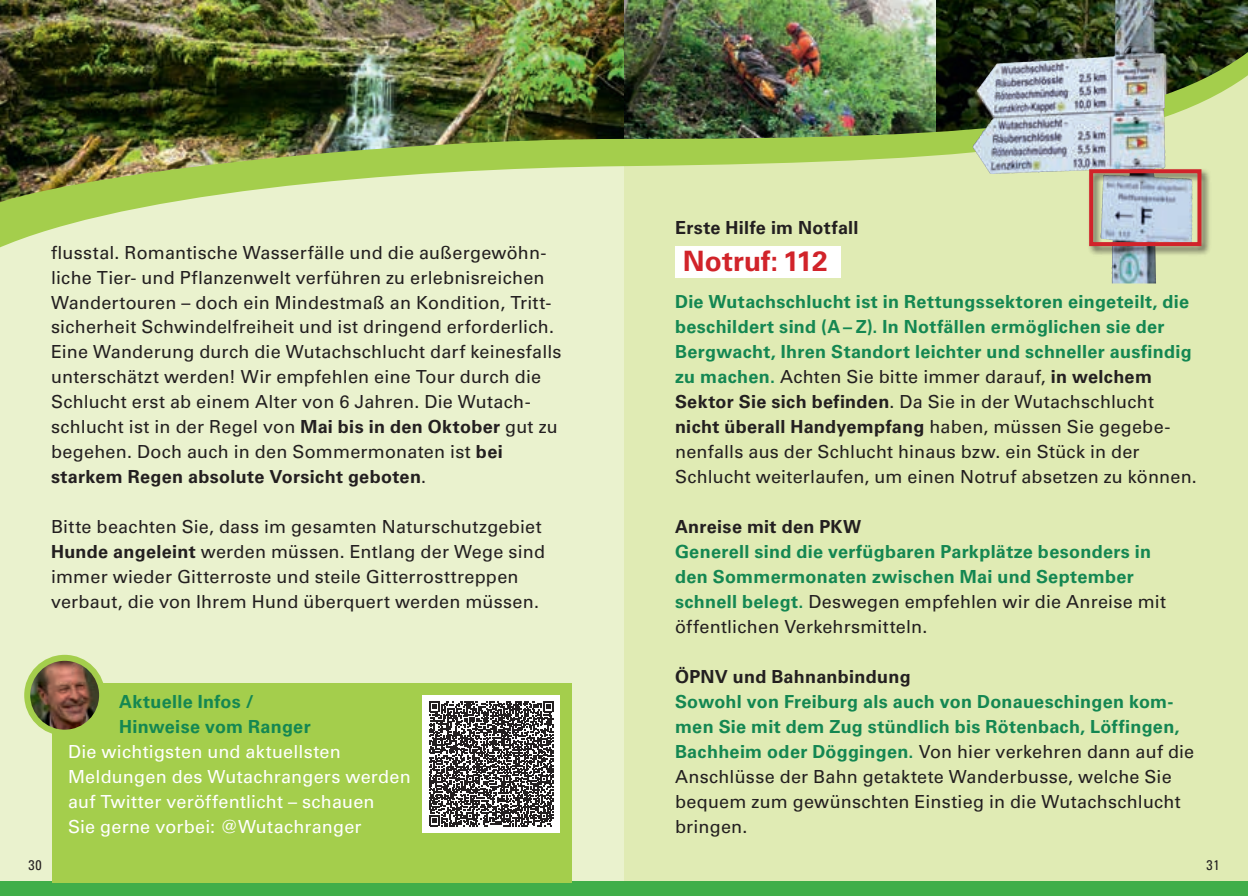
<style>
.page{position:relative;width:1248px;height:896px;background:#fff}
.page>*{position:absolute;margin:0;border:0;box-sizing:border-box;transform-origin:0 0}
.t1{font:700 28px "Univers";letter-spacing:.005em;color:#d1232a}
.t2{font:18px/25px "Univers";letter-spacing:.015em;color:#231f20}
.t3{font:700 18px/25px "Univers";letter-spacing:.015em;color:#148752}
.t4{font:18px/25px "Univers";letter-spacing:.015em;color:#fff}
.t5{font:700 18px "Univers";letter-spacing:.015em;color:#231f20}
.t6{font:condensed 14px "Univers";color:#231f20}
.s1{font-weight:700}
.s2{font-weight:700;color:#148752}
.s3{font-weight:400;color:#231f20}
</style>
<div class="page">
<div style="left:0;top:0;width:1247px;height:896px;background:#eaf2ce"></div>
<div style="left:624px;top:0;width:623px;height:896px;background:#e0ebb4"></div>
<img style="left:624px;top:0;width:311px;height:39px">
<img style="left:935px;top:0;width:312px;height:39px">
<img style="left:0;top:0;width:624px;height:39px">
<img style="left:0;top:39px;width:1247px;height:216px">
<div style="left:0;top:882px;width:1247px;height:14px;background:#40ae49"></div>
<div style="left:675px;top:246px;width:165px;height:31px;background:#fff"></div>
<div style="left:52px;top:683px;width:520px;height:199px;background:#a4ce4c"></div>
<div style="left:423px;top:695px;width:137px;height:137px;background:#fff"></div>
<svg style="left:429px;top:701px;width:124px;height:125px"></svg>
<img style="left:27px;top:659px;width:75px;height:73px">
<div style="left:24px;top:655px;width:81px;height:80px;border:6px solid #a4ce4c;border-radius:50%"></div>
<img style="left:982px;top:0;width:133px;height:83px">
<div style="left:1086px;top:167px;width:125px;height:89px;background:#231f20;opacity:.75"></div>
<div style="left:1089px;top:169px;width:112px;height:77px;border:4px solid #d1232a"></div>
<p class="t2" style="left:51px;top:240px;width:512px">flusstal. Romantische Wasserfälle und die außergewöhn&shy;liche Tier- und Pflanzenwelt verführen zu erlebnisreichen Wandertouren – doch ein Mindestmaß an Kondition, Tritt&shy;sicherheit Schwindelfreiheit und ist dringend erforderlich.<br>Eine Wanderung durch die Wutachschlucht darf keinesfalls unterschätzt werden! Wir empfehlen eine Tour durch die Schlucht erst ab einem Alter von 6 Jahren. Die Wutach&shy;schlucht ist in der Regel von <span class="s1">Mai bis in den Oktober</span> gut zu begehen. Doch auch in den Sommermonaten ist <span class="s1">bei starkem Regen absolute Vorsicht geboten</span>.</p>
<p class="t2" style="left:51px;top:514px;width:495px">Bitte beachten Sie, dass im gesamten Naturschutzgebiet <span class="s1">Hunde angeleint</span> werden müssen. Entlang der Wege sind immer wieder Gitterroste und steile Gitterrosttreppen verbaut, die von Ihrem Hund überquert werden müssen.</p>
<p class="t6" style="left:28px;top:856px;width:15px">30</p>
<p class="t3" style="left:119px;top:689px;width:193px">Aktuelle Infos /<br>Hinweise vom Ranger</p>
<p class="t4" style="left:68px;top:739px;width:344px">Die wichtigsten und aktuellsten Meldungen des Wutachrangers werden auf Twitter veröffentlicht – schauen<br>Sie gerne vorbei: @Wutachranger</p>
<p class="t5" style="left:675px;top:217px;width:185px">Erste Hilfe im Notfall</p>
<h1 class="t1" style="left:682px;top:245px;width:146px">Notruf: 112</h1>
<p class="t2" style="left:675px;top:290px;width:523px"><span class="s2">Die Wutachschlucht ist in Rettungssektoren eingeteilt, die beschildert sind (A – Z). In Notfällen ermöglichen sie der Bergwacht, Ihren Standort leichter und schneller ausfindig zu machen.</span> Achten Sie bitte immer darauf, <span class="s1">in welchem Sektor Sie sich befinden</span>. Da Sie in der Wutachschlucht <span class="s1">nicht überall Handyempfang</span> haben, müssen Sie gegebe&shy;nenfalls aus der Schlucht hinaus bzw. ein Stück in der Schlucht weiterlaufen, um einen Notruf absetzen zu können.</p>
<p class="t5" style="left:675px;top:516px;width:188px">Anreise mit den PKW</p>
<p class="t3" style="left:675px;top:539px;width:492px">Generell sind die verfügbaren Parkplätze besonders in den Sommermonaten zwischen Mai und September schnell belegt. <span class="s3">Deswegen empfehlen wir die Anreise mit öffentlichen Verkehrsmitteln.</span></p>
<p class="t5" style="left:675px;top:666px;width:237px">ÖPNV und Bahnanbindung</p>
<p class="t2" style="left:675px;top:689px;width:520px"><span class="s2">Sowohl von Freiburg als auch von Donaueschingen kom&shy;men Sie mit dem Zug stündlich bis Rötenbach, Löffingen, Bachheim oder Döggingen.</span> Von hier verkehren dann auf die Anschlüsse der Bahn getaktete Wanderbusse, welche Sie bequem zum gewünschten Einstieg in die Wutachschlucht bringen.</p>
<p class="t6" style="left:1206px;top:856px;width:14px">31</p>
</div>
